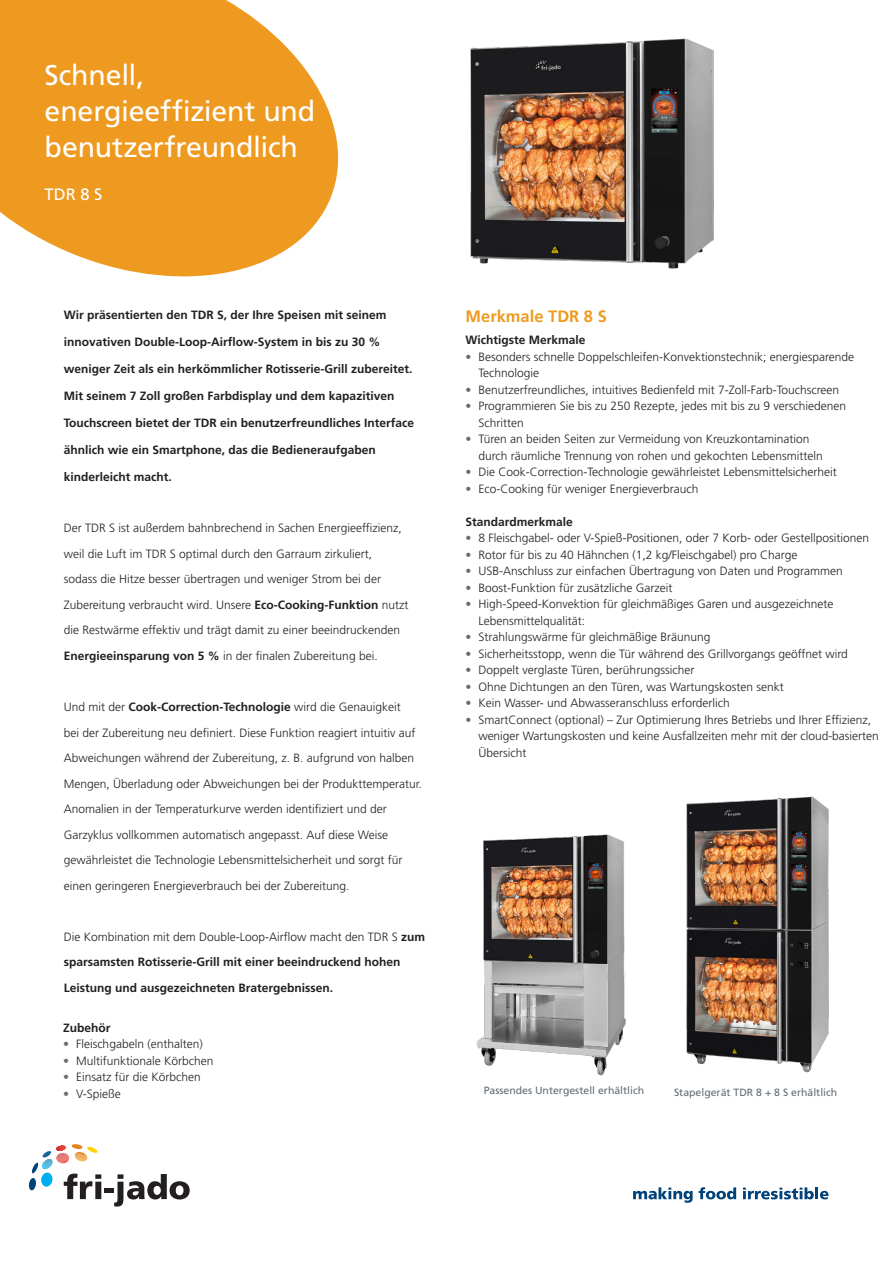
<style>
.page{position:relative;width:893px;height:1263px;background:#fff}
.page>*{position:absolute;margin:0;border:0;box-sizing:border-box;transform-origin:0 0}
.Kop_1_Wit{font:28.5px/36px "Frutiger LT Std";letter-spacing:-.01em;color:#fff}
.Kop_3_Oranje{font:700 16.5px "Frutiger LT Std";color:#ee9a20}
.Kop_2_Wit{font:16.5px "Frutiger LT Std";color:#fff}
.Bodytekst_zwart{font:300 12px/25.5px "Frutiger LT Std";color:#231f20}
.Intro_zwart{font:700 12px "Frutiger LT Std";color:#231f20}
.Bodytekst_zwart-2{font:700 12px/25.5px "Frutiger LT Std";color:#231f20}
.Kop_4_Zwart{font:700 12px "Frutiger LT Std";color:#231f20}
.Bijschrift_grijs{font:10.5px "Frutiger LT Std";color:#636d75}
.s1{font-weight:700}
.s2{font-weight:300}
.s3{color:#636d75}
</style>
<div class="page">
<svg style="left:0;top:0;width:338px;height:276px;background:#f0a73e"></svg>
<svg style="left:29px;top:1144px;width:161px;height:62px"></svg>
<img style="left:470px;top:38px;width:244px;height:231px">
<img style="left:686px;top:796px;width:143px;height:277px">
<svg style="left:633px;top:1187px;width:60px;height:16px"></svg>
<svg style="left:699px;top:1187px;width:37px;height:12px"></svg>
<svg style="left:743px;top:1187px;width:85px;height:12px"></svg>
<img style="left:476px;top:834px;width:150px;height:242px">
<p class="Kop_1_Wit" style="left:45px;top:58px;width:272px">Schnell, energieeffizient und benutzerfreundlich</p>
<p class="Kop_2_Wit" style="left:45px;top:184px;width:59px">TDR 8 S</p>
<p class="Intro_zwart" style="left:64px;top:308px;width:324px">Wir präsentierten den TDR S, der Ihre Speisen mit seinem</p>
<p class="Intro_zwart" style="left:64px;top:335px;width:318px">innovativen Double-Loop-Airflow-System in bis zu 30 %</p>
<p class="Intro_zwart" style="left:64px;top:362px;width:350px">weniger Zeit als ein herkömmlicher Rotisserie-Grill zubereitet.</p>
<p class="Intro_zwart" style="left:64px;top:389px;width:332px">Mit seinem 7 Zoll großen Farbdisplay und dem kapazitiven</p>
<p class="Intro_zwart" style="left:64px;top:416px;width:352px">Touchscreen bietet der TDR ein benutzerfreundliches Interface</p>
<p class="Intro_zwart" style="left:64px;top:443px;width:314px">ähnlich wie ein Smartphone, das die Bedieneraufgaben</p>
<p class="Intro_zwart" style="left:64px;top:470px;width:110px">kinderleicht macht.</p>
<p class="Bodytekst_zwart" style="left:64px;top:516px;width:346px">Der TDR S ist außerdem bahnbrechend in Sachen Energieeffizienz, weil die Luft im TDR S optimal durch den Garraum zirkuliert, sodass die Hitze besser übertragen und weniger Strom bei der Zubereitung verbraucht wird. Unsere <span class="s1">Eco-Cooking-Funktion</span> nutzt die Restwärme effektiv und trägt damit zu einer beeindruckenden <span class="s1">Energieeinsparung von 5 %</span> in der finalen Zubereitung bei.</p>
<p class="Bodytekst_zwart" style="left:64px;top:694px;width:360px">Und mit der <span class="s1">Cook-Correction-Technologie</span> wird die Genauigkeit<br>bei der Zubereitung neu definiert. Diese Funktion reagiert intuitiv auf Abweichungen während der Zubereitung, z. B. aufgrund von halben Mengen, Überladung oder Abweichungen bei der Produkttemperatur.<br>Anomalien in der Temperaturkurve werden identifiziert und der Garzyklus vollkommen automatisch angepasst. Auf diese Weise gewährleistet die Technologie Lebensmittelsicherheit und sorgt für einen geringeren Energieverbrauch bei der Zubereitung.</p>
<p class="Bodytekst_zwart-2" style="left:64px;top:924px;width:363px"><span class="s2">Die Kombination mit dem Double-Loop-Airflow macht den TDR S</span> zum sparsamsten Rotisserie-Grill mit einer beeindruckend hohen<br>Leistung und ausgezeichneten Bratergebnissen.</p>
<p class="Kop_4_Zwart" style="left:63px;top:1020px;width:49px">Zubehör</p>
<p class="Bodytekst_zwart" style="left:63px;top:1031px;width:141px"><span class="s3">•</span> Fleischgabeln (enthalten)</p>
<p class="Bodytekst_zwart" style="left:63px;top:1048px;width:152px"><span class="s3">•</span> Multifunktionale Körbchen</p>
<p class="Bodytekst_zwart" style="left:63px;top:1064px;width:139px"><span class="s3">•</span> Einsatz für die Körbchen</p>
<p class="Bodytekst_zwart" style="left:63px;top:1081px;width:59px"><span class="s3">•</span> V-Spieße</p>
<p class="Kop_3_Oranje" style="left:466px;top:306px;width:143px">Merkmale TDR 8 S</p>
<p class="Kop_4_Zwart" style="left:466px;top:333px;width:122px">Wichtigste Merkmale</p>
<p class="Bodytekst_zwart" style="left:478px;top:349px;width:377px;line-height:16.5px;text-indent:-13px"><span class="s3">•</span> Besonders schnelle Doppelschleifen-Konvektionstechnik; energiesparende<br>Technologie</p>
<p class="Bodytekst_zwart" style="left:466px;top:377px;width:375px"><span class="s3">•</span> Benutzerfreundliches, intuitives Bedienfeld mit 7-Zoll-Farb-Touchscreen</p>
<p class="Bodytekst_zwart" style="left:478px;top:398px;width:369px;line-height:16.5px;text-indent:-13px"><span class="s3">•</span> Programmieren Sie bis zu 250 Rezepte, jedes mit bis zu 9 verschiedenen<br>Schritten</p>
<p class="Bodytekst_zwart" style="left:478px;top:431px;width:346px;line-height:16.5px;text-indent:-13px"><span class="s3">•</span> Türen an beiden Seiten zur Vermeidung von Kreuzkontamination durch räumliche Trennung von rohen und gekochten Lebensmitteln</p>
<p class="Bodytekst_zwart" style="left:466px;top:460px;width:373px"><span class="s3">•</span> Die Cook-Correction-Technologie gewährleistet Lebensmittelsicherheit</p>
<p class="Bodytekst_zwart" style="left:466px;top:476px;width:234px"><span class="s3">•</span> Eco-Cooking für weniger Energieverbrauch</p>
<p class="Kop_4_Zwart" style="left:466px;top:515px;width:109px">Standardmerkmale</p>
<p class="Bodytekst_zwart" style="left:466px;top:526px;width:405px"><span class="s3">•</span> 8 Fleischgabel- oder V-Spieß-Positionen, oder 7 Korb- oder Gestellpositionen</p>
<p class="Bodytekst_zwart" style="left:466px;top:542px;width:333px"><span class="s3">•</span> Rotor für bis zu 40 Hähnchen (1,2 kg/Fleischgabel) pro Charge</p>
<p class="Bodytekst_zwart" style="left:466px;top:559px;width:379px"><span class="s3">•</span> USB-Anschluss zur einfachen Übertragung von Daten und Programmen</p>
<p class="Bodytekst_zwart" style="left:466px;top:575px;width:208px"><span class="s3">•</span> Boost-Funktion für zusätzliche Garzeit</p>
<p class="Bodytekst_zwart" style="left:478px;top:596px;width:357px;line-height:16.5px;text-indent:-13px"><span class="s3">•</span> High-Speed-Konvektion für gleichmäßiges Garen und ausgezeichnete<br>Lebensmittelqualität:</p>
<p class="Bodytekst_zwart" style="left:466px;top:625px;width:246px"><span class="s3">•</span> Strahlungswärme für gleichmäßige Bräunung</p>
<p class="Bodytekst_zwart" style="left:466px;top:641px;width:384px"><span class="s3">•</span> Sicherheitsstopp, wenn die Tür während des Grillvorgangs geöffnet wird</p>
<p class="Bodytekst_zwart" style="left:466px;top:658px;width:230px"><span class="s3">•</span> Doppelt verglaste Türen, berührungssicher</p>
<p class="Bodytekst_zwart" style="left:466px;top:674px;width:320px"><span class="s3">•</span> Ohne Dichtungen an den Türen, was Wartungskosten senkt</p>
<p class="Bodytekst_zwart" style="left:466px;top:691px;width:266px"><span class="s3">•</span> Kein Wasser- und Abwasseranschluss erforderlich</p>
<p class="Bodytekst_zwart" style="left:478px;top:712px;width:402px;line-height:16.5px;text-indent:-13px"><span class="s3">•</span> SmartConnect (optional) – Zur Optimierung Ihres Betriebs und Ihrer Effizienz, weniger Wartungskosten und keine Ausfallzeiten mehr mit der cloud-basierten<br>Übersicht</p>
<p class="Bijschrift_grijs" style="left:484px;top:1084px;width:162px">Passendes Untergestell erhältlich</p>
<p class="Bijschrift_grijs" style="left:674px;top:1086px;width:165px">Stapelgerät TDR 8 + 8 S erhältlich</p>
</div>
